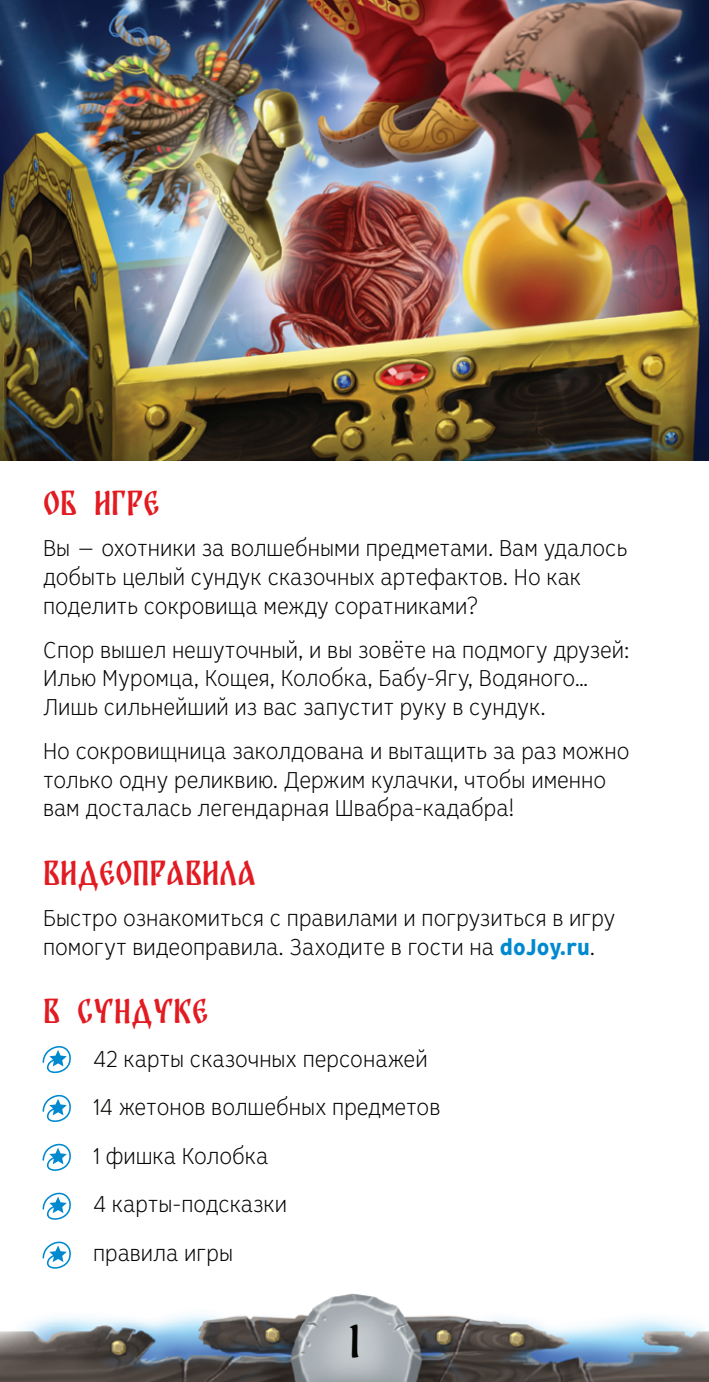
<style>
.page{position:relative;width:709px;height:1382px;background:#fff}
.page>*{position:absolute;margin:0;border:0;box-sizing:border-box;transform-origin:0 0}
.t1{font:40px "Balkara Free Condensed npoekmu.me Regular";color:#040503}
.t2{font:30px "Balkara Free Condensed npoekmu.me Regular";color:#e21a21}
.t3{font:100 23.75px/28.8px "Leto Sans Condensed";color:#040503}
.s1{font-weight:700;color:#0089cf}
</style>
<div class="page">
<img style="left:0;top:0;width:709px;height:461px">
<svg style="left:42px;top:1046px;width:29px;height:27px"></svg>
<svg style="left:42px;top:1094px;width:29px;height:28px"></svg>
<svg style="left:42px;top:1143px;width:29px;height:28px"></svg>
<svg style="left:42px;top:1192px;width:29px;height:28px"></svg>
<svg style="left:42px;top:1241px;width:29px;height:28px"></svg>
<img style="left:0;top:1293px;width:709px;height:89px">
<p class="t2" style="left:43px;top:485px;width:118px">Об игрЕ</p>
<p class="t3" style="left:43px;top:534px;width:586px">Вы — охотники за волшебными предметами. Вам удалось добыть целый сундук сказочных артефактов. Но как поделить сокровища между соратниками?</p>
<p class="t3" style="left:43px;top:635px;width:588px">Спор вышел нешуточный, и вы зовёте на подмогу друзей:<br>Илью Муромца, Кощея, Колобка, Бабу-Ягу, Водяного…<br>Лишь сильнейший из вас запустит руку в сундук.</p>
<p class="t3" style="left:43px;top:736px;width:588px">Но сокровищница заколдована и вытащить за раз можно только одну реликвию. Держим кулачки, чтобы именно вам досталась легендарная Швабра-кадабра!</p>
<p class="t2" style="left:43px;top:855px;width:215px">ВИДЕОПРАВИЛА</p>
<p class="t3" style="left:43px;top:904px;width:574px">Быстро ознакомиться с правилами и погрузиться в игру помогут видеоправила. Заходите в гости на <span class="s1">doJoy.ru</span>.</p>
<p class="t2" style="left:43px;top:993px;width:167px">В СУНДУКЕ</p>
<p class="t3" style="left:93px;top:1034px;width:349px;line-height:48.5px">42 карты сказочных персонажей<br>14 жетонов волшебных предметов<br>1 фишка Колобка<br>4 карты-подсказки<br>правила игры</p>
<h1 class="t1" style="left:348px;top:1318px;width:13px">1</h1>
</div>
